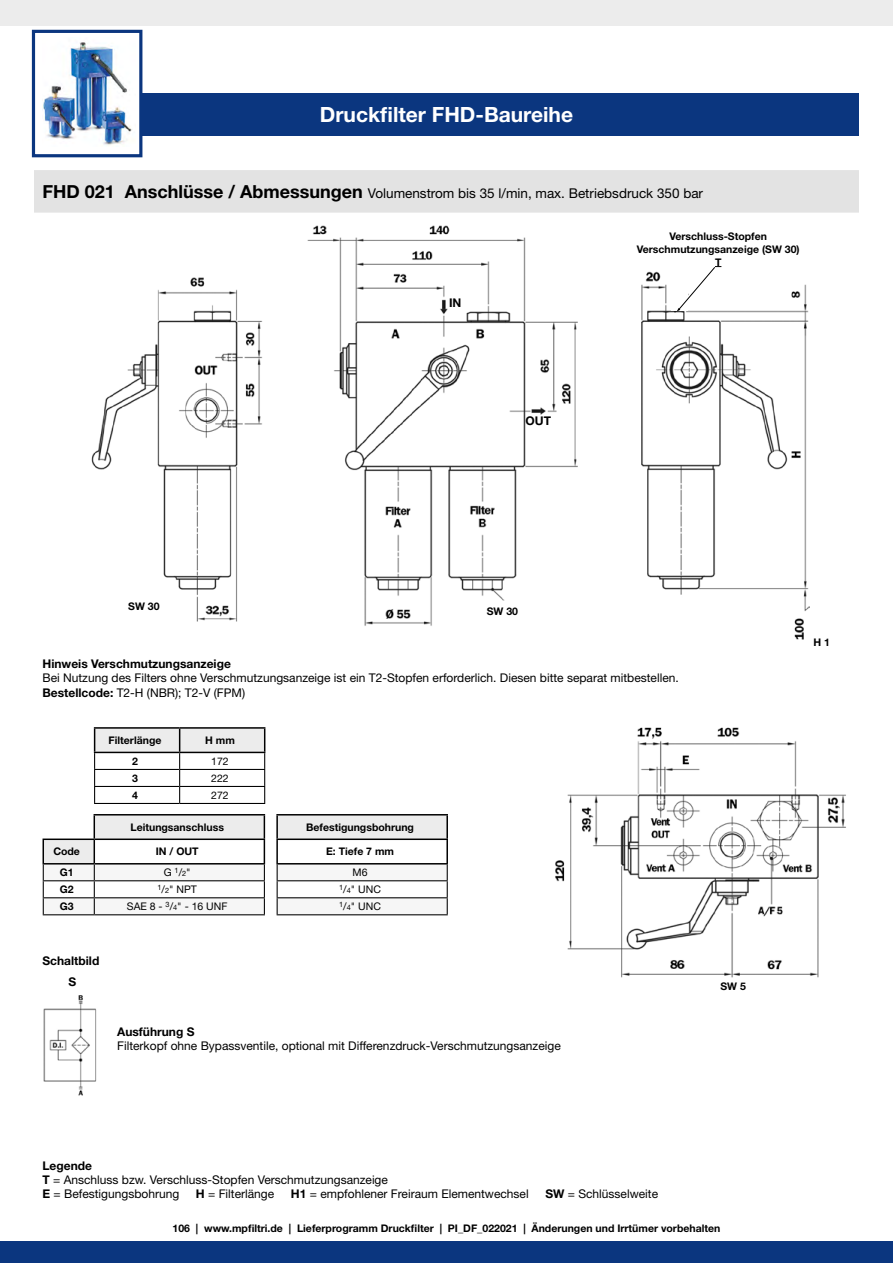
<style>
.page{position:relative;width:893px;height:1263px;background:#fff}
.page>*{position:absolute;margin:0;border:0;box-sizing:border-box;transform-origin:0 0}
.t1{font:700 21px "Helvetica Neue LT Std";color:#fff}
.t2{font:13.5px "Helvetica Neue LT Std";color:#000}
.Typenschlüssel_norma{font:12px "Helvetica Neue LT Std";color:#000}
.Typenschlüssel_norma-2{font:700 12px "Helvetica Neue LT Std";color:#000}
.t3{font:700 10.5px "Helvetica Neue LT Std";color:#000}
.t4{font:10.5px "Helvetica Neue LT Std";color:#000}
.s1{font-weight:700;font-size:18px}
.s2{font-weight:700}
.s3{font-style:inherit}
.s4{font-size:7.35px}
</style>
<div class="page">
<div style="left:0;top:0;width:893px;height:26px;background:#ececec"></div>
<div style="left:32px;top:30px;width:110px;height:127px;background:#fff;border:3px solid #0b367f"></div>
<div style="left:140px;top:94px;width:719px;height:42px;background:#0b367f"></div>
<div style="left:0;top:1242px;width:893px;height:21px;background:#0b367f"></div>
<img style="left:43px;top:42px;width:89px;height:104px">
<img style="left:91px;top:225px;width:718px;height:415px">
<img style="left:555px;top:727px;width:291px;height:251px">
<hr style="left:94px;top:803px;width:86px;height:1px;background:#000">
<hr style="left:180px;top:803px;width:85px;height:1px;background:#000">
<hr style="left:94px;top:727px;width:86px;height:2px;background:#000">
<hr style="left:180px;top:727px;width:85px;height:2px;background:#000">
<svg style="left:94px;top:728px;width:171px;height:75px"></svg>
<hr style="left:94px;top:752px;width:86px;height:1px;background:#000">
<hr style="left:180px;top:752px;width:85px;height:1px;background:#000">
<hr style="left:94px;top:814px;width:171px;height:1px;background:#000">
<svg style="left:43px;top:815px;width:222px;height:100px"></svg>
<hr style="left:43px;top:863px;width:51px;height:1px;background:#000">
<div style="left:277px;top:815px;width:170px;height:24px;background:#ececec"></div>
<hr style="left:276px;top:814px;width:172px;height:1px;background:#000">
<hr style="left:276px;top:815px;width:2px;height:23px;background:#000">
<hr style="left:446px;top:815px;width:2px;height:23px;background:#000">
<svg style="left:277px;top:864px;width:171px;height:50px"></svg>
<hr style="left:277px;top:914px;width:171px;height:1px;background:#000">
<hr style="left:276px;top:838px;width:172px;height:2px;background:#000">
<hr style="left:276px;top:840px;width:2px;height:23px;background:#000">
<hr style="left:446px;top:840px;width:2px;height:23px;background:#000">
<hr style="left:276px;top:863px;width:172px;height:1px;background:#000">
<div style="left:672px;top:293px;width:16px;height:18px;background:#fff"></div>
<svg style="left:677px;top:266px;width:44px;height:46px"></svg>
<div style="left:34px;top:170px;width:825px;height:43px;background:#e3e3e3"></div>
<img style="left:43px;top:995px;width:54px;height:101px">
<h1 class="t1" style="left:320px;top:102px;width:255px">Druckfilter FHD-Baureihe</h1>
<p class="t2" style="left:43px;top:185px;width:662px"><span class="s1">FHD 021 Anschlüsse / Abmessungen</span> Volumenstrom bis 35 l/min, max. Betriebsdruck 350 bar</p>
<p class="Typenschlüssel_norma-2" style="left:449px;top:296px;width:14px">IN</p>
<p class="Typenschlüssel_norma-2" style="left:526px;top:413px;width:27px">OUT</p>
<p class="t3" style="left:669px;top:230px;width:99px">Verschluss-Stopfen</p>
<p class="t3" style="left:637px;top:243px;width:164px">Verschmutzungsanzeige (SW 30)</p>
<p class="t3" style="left:715px;top:255px;width:8px">T</p>
<p class="t3" style="left:128px;top:600px;width:33px">SW 30</p>
<p class="t3" style="left:487px;top:604px;width:33px">SW 30</p>
<p class="Typenschlüssel_norma-2" style="left:43px;top:656px;width:190px">Hinweis Verschmutzungsanzeige</p>
<p class="Typenschlüssel_norma" style="left:43px;top:671px;width:638px">Bei Nutzung des Filters ohne Verschmutzungsanzeige ist ein T2-Stopfen erforderlich. Diesen bitte separat mitbestellen.</p>
<p class="Typenschlüssel_norma" style="left:43px;top:685px;width:204px"><span class="s2">Bestellcode:</span> T2-H (NBR); T2-V (FPM)</p>
<p class="t3" style="left:109px;top:734px;width:54px">Filterlänge</p>
<p class="t3" style="left:205px;top:734px;width:31px">H mm</p>
<p class="t3" style="left:132px;top:754px;width:7px">2</p>
<p class="t4" style="left:211px;top:755px;width:19px">172</p>
<p class="t3" style="left:132px;top:771px;width:7px">3</p>
<p class="t4" style="left:211px;top:772px;width:19px">222</p>
<p class="t3" style="left:132px;top:788px;width:7px">4</p>
<p class="t4" style="left:211px;top:789px;width:19px">272</p>
<p class="t3" style="left:130px;top:820px;width:95px">Leitungsanschluss</p>
<p class="t3" style="left:53px;top:845px;width:28px">Code</p>
<p class="t3" style="left:156px;top:845px;width:44px">IN / OUT</p>
<p class="t3" style="left:60px;top:866px;width:15px">G1</p>
<p class="t4" style="left:164px;top:866px;width:29px">G <sup>1</sup><span class="s3">/</span><span class="s4">2</span>"</p>
<p class="t3" style="left:60px;top:883px;width:15px">G2</p>
<p class="t4" style="left:157px;top:883px;width:41px"><sup>1</sup>/<span class="s4">2</span>" NPT</p>
<p class="t3" style="left:60px;top:900px;width:15px">G3</p>
<p class="t4" style="left:127px;top:900px;width:102px">SAE 8 - <sup>3</sup>/<span class="s4">4</span>" - 16 UNF</p>
<p class="Typenschlüssel_norma-2" style="left:43px;top:954px;width:58px">Schaltbild</p>
<p class="Typenschlüssel_norma-2" style="left:68px;top:974px;width:9px">S</p>
<p class="t3" style="left:306px;top:820px;width:109px">Befestigungsbohrung</p>
<p class="t3" style="left:326px;top:845px;width:70px">E: Tiefe 7 mm</p>
<p class="t4" style="left:353px;top:866px;width:16px">M6</p>
<p class="t4" style="left:339px;top:883px;width:43px"><sup>1</sup><span class="s3">/</span><span class="s4">4</span>" UNC</p>
<p class="t4" style="left:339px;top:900px;width:43px"><sup>1</sup><span class="s3">/</span><span class="s4">4</span>" UNC</p>
<p class="Typenschlüssel_norma-2" style="left:117px;top:1024px;width:79px">Ausführung S</p>
<p class="Typenschlüssel_norma" style="left:117px;top:1038px;width:445px">Filterkopf ohne Bypassventile, optional mit Differenzdruck-Verschmutzungsanzeige</p>
<p class="Typenschlüssel_norma-2" style="left:43px;top:1158px;width:51px">Legende</p>
<p class="Typenschlüssel_norma" style="left:43px;top:1172px;width:347px"><span class="s2">T</span> = Anschluss bzw. Verschluss-Stopfen Verschmutzungsanzeige</p>
<p class="Typenschlüssel_norma" style="left:43px;top:1187px;width:138px"><span class="s2">E</span> = Befestigungsbohrung</p>
<p class="Typenschlüssel_norma" style="left:196px;top:1187px;width:80px"><span class="s2">H</span> = Filterlänge</p>
<p class="Typenschlüssel_norma" style="left:291px;top:1187px;width:239px"><span class="s2">H1</span> = empfohlener Freiraum Elementwechsel</p>
<p class="Typenschlüssel_norma" style="left:545px;top:1187px;width:114px"><span class="s2">SW</span> = Schlüsselweite</p>
<p class="t3" style="left:720px;top:980px;width:27px">SW 5</p>
<p class="t3" style="left:173px;top:1222px;width:549px">106 | www.mpfiltri.de | Lieferprogramm Druckfilter | PI_DF_022021 | Änderungen und Irrtümer vorbehalten</p>
<p class="t3" style="left:488px;top:1222px;width:31px">5 17</p>
<p class="t3" style="left:813px;top:636px;width:18px">H 1</p>
</div>
